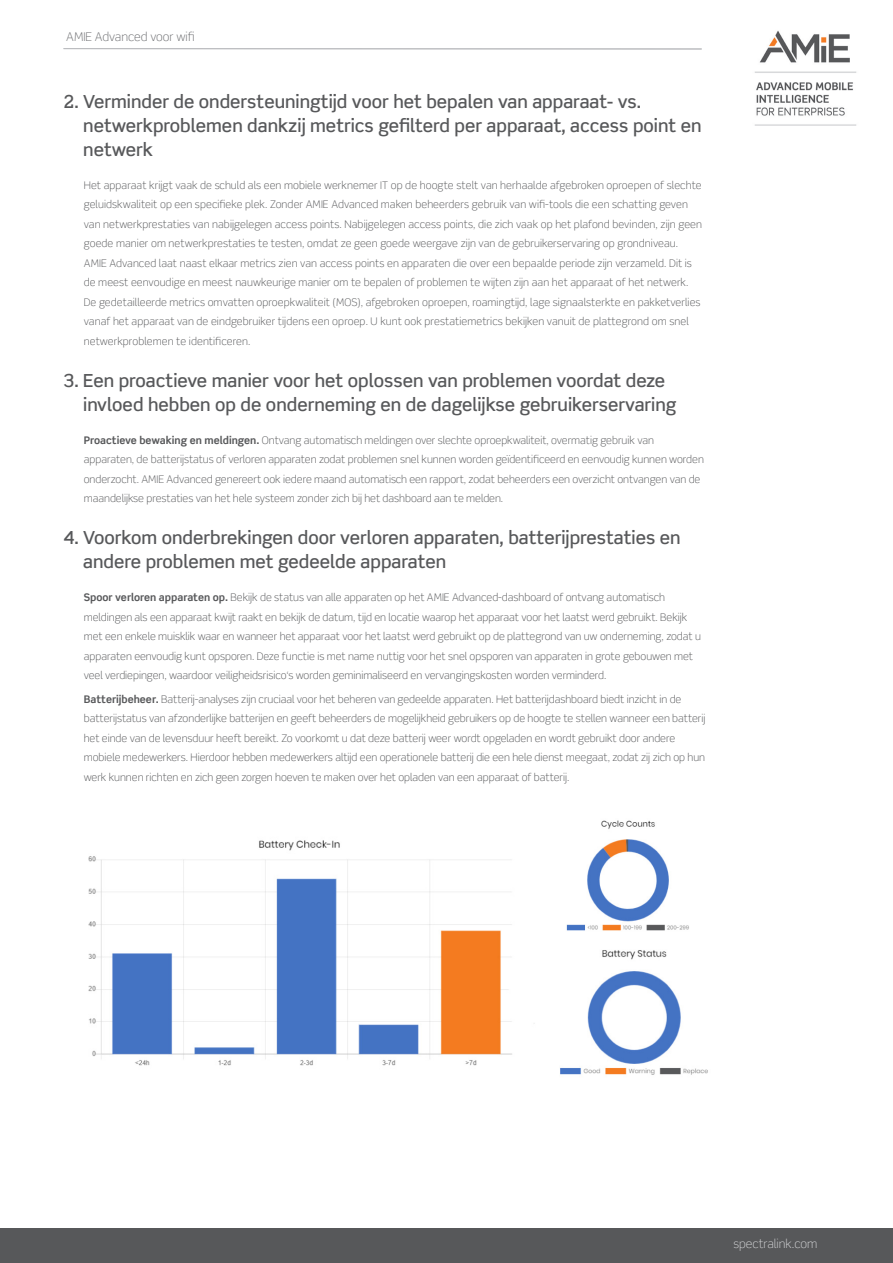
<style>
.page{position:relative;width:893px;height:1263px;background:#fff}
.page>*{position:absolute;margin:0;border:0;box-sizing:border-box;transform-origin:0 0}
.Body{font:500 18px/24px "Scene Std";color:#57585a}
.t1{font:300 12px "Scene Std";color:#6c6d70}
.t2{font:300 12px "Scene Std";color:#d1d2d4}
.Bullets{font:300 10.5px/19.5px "Scene Std";color:#57585a}
.s1{font-weight:700}
</style>
<div class="page">
<div style="left:0;top:1228px;width:893px;height:35px;background:#57585a"></div>
<img style="left:754px;top:30px;width:103px;height:96px">
<hr style="left:64px;top:48px;width:638px;height:1px;background:#bcbdc0">
<img style="left:88px;top:840px;width:447px;height:226px">
<img style="left:566px;top:820px;width:123px;height:111px">
<img style="left:560px;top:950px;width:148px;height:125px">
<p class="t1" style="left:66px;top:29px;width:130px">AMIE Advanced voor wifi</p>
<p class="Body" style="left:83px;top:89px;width:620px;text-indent:-20px">2. Verminder de ondersteuningtijd voor het bepalen van apparaat- vs. netwerkproblemen dankzij metrics gefilterd per apparaat, access point en netwerk</p>
<p class="Bullets" style="left:84px;top:175px;width:620px">Het apparaat krijgt vaak de schuld als een mobiele werknemer IT op de hoogte stelt van herhaalde afgebroken oproepen of slechte geluidskwaliteit op een specifieke plek. Zonder AMIE Advanced maken beheerders gebruik van wifi-tools die een schatting geven van netwerkprestaties van nabijgelegen access points. Nabijgelegen access points, die zich vaak op het plafond bevinden, zijn geen goede manier om netwerkprestaties te testen, omdat ze geen goede weergave zijn van de gebruikerservaring op grondniveau.<br>AMIE Advanced laat naast elkaar metrics zien van access points en apparaten die over een bepaalde periode zijn verzameld. Dit is de meest eenvoudige en meest nauwkeurige manier om te bepalen of problemen te wijten zijn aan het apparaat of het netwerk.<br>De gedetailleerde metrics omvatten oproepkwaliteit (MOS), afgebroken oproepen, roamingtijd, lage signaalsterkte en pakketverlies vanaf het apparaat van de eindgebruiker tijdens een oproep. U kunt ook prestatiemetrics bekijken vanuit de plattegrond om snel netwerkproblemen te identificeren.</p>
<p class="Body" style="left:83px;top:368px;width:595px;text-indent:-20px">3. Een proactieve manier voor het oplossen van problemen voordat deze invloed hebben op de onderneming en de dagelijkse gebruikerservaring</p>
<p class="Bullets" style="left:84px;top:430px;width:622px"><span class="s1">Proactieve bewaking en meldingen.</span> Ontvang automatisch meldingen over slechte oproepkwaliteit, overmatig gebruik van apparaten, de batterijstatus of verloren apparaten zodat problemen snel kunnen worden geïdentificeerd en eenvoudig kunnen worden onderzocht. AMIE Advanced genereert ook iedere maand automatisch een rapport, zodat beheerders een overzicht ontvangen van de maandelijkse prestaties van het hele systeem zonder zich bij het dashboard aan te melden.</p>
<p class="Body" style="left:83px;top:525px;width:599px;text-indent:-20px">4. Voorkom onderbrekingen door verloren apparaten, batterijprestaties en andere problemen met gedeelde apparaten</p>
<p class="Bullets" style="left:84px;top:588px;width:619px"><span class="s1">Spoor verloren apparaten op.</span> Bekijk de status van alle apparaten op het AMIE Advanced-dashboard of ontvang automatisch meldingen als een apparaat kwijt raakt en bekijk de datum, tijd en locatie waarop het apparaat voor het laatst werd gebruikt. Bekijk met een enkele muisklik waar en wanneer het apparaat voor het laatst werd gebruikt op de plattegrond van uw onderneming, zodat u apparaten eenvoudig kunt opsporen. Deze functie is met name nuttig voor het snel opsporen van apparaten in grote gebouwen met veel verdiepingen, waardoor veiligheidsrisico‘s worden geminimaliseerd en vervangingskosten worden verminderd.</p>
<p class="Bullets" style="left:84px;top:689px;width:623px"><span class="s1">Batterijbeheer.</span> Batterij-analyses zijn cruciaal voor het beheren van gedeelde apparaten. Het batterijdashboard biedt inzicht in de batterijstatus van afzonderlijke batterijen en geeft beheerders de mogelijkheid gebruikers op de hoogte te stellen wanneer een batterij het einde van de levensduur heeft bereikt. Zo voorkomt u dat deze batterij weer wordt opgeladen en wordt gebruikt door andere mobiele medewerkers. Hierdoor hebben medewerkers altijd een operationele batterij die een hele dienst meegaat, zodat zij zich op hun werk kunnen richten en zich geen zorgen hoeven te maken over het opladen van een apparaat of batterij.</p>
<p class="t2" style="left:733px;top:1236px;width:86px">spectralink.com</p>
</div>
